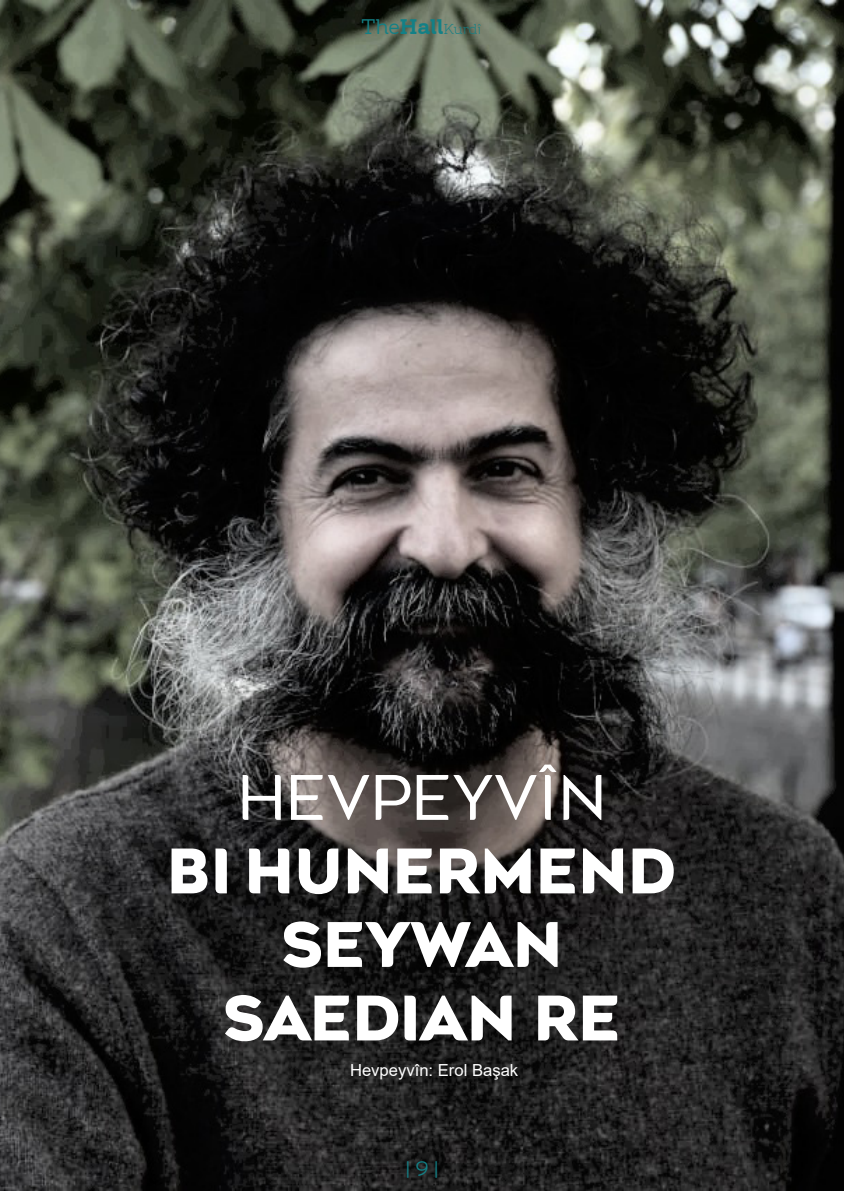
<style>
.page{position:relative;width:844px;height:1191px;background:#fff}
.page>*{position:absolute;margin:0;border:0;box-sizing:border-box;transform-origin:0 0}
.Paragraf{font:700 61.25px/73.5px "Agenor";color:#fff;text-align:center}
.t1{font:21px "Amazing Slab";color:#138086}
.Paragraf-2{font:16.62px "Arial";color:#fff}
.t2{font:300 14.35px "Amazing Slab";letter-spacing:-.015em;color:#138086}
.s1{font-weight:400;font-size:21px}
.s2{font-weight:700;font-size:21px}
.s3{font-weight:300}
</style>
<div class="page">
<img style="left:0;top:0;width:843px;height:1191px">
<p class="t2" style="left:361px;top:19px;width:121px"><span class="s1">The</span><span class="s2">Hall</span>Kurdî</p>
<p class="Paragraf" style="left:167px;top:764px;width:510px"><span class="s3">HEVPEYVÎN<br></span>BI HUNERMEND<br>SEYWAN<br>SAEDIAN RE</p>
<p class="Paragraf-2" style="left:350px;top:1059px;width:170px">Hevpeyvîn: Erol Başak</p>
<p class="t1" style="left:406px;top:1153px;width:33px">| 9 |</p>
</div>
